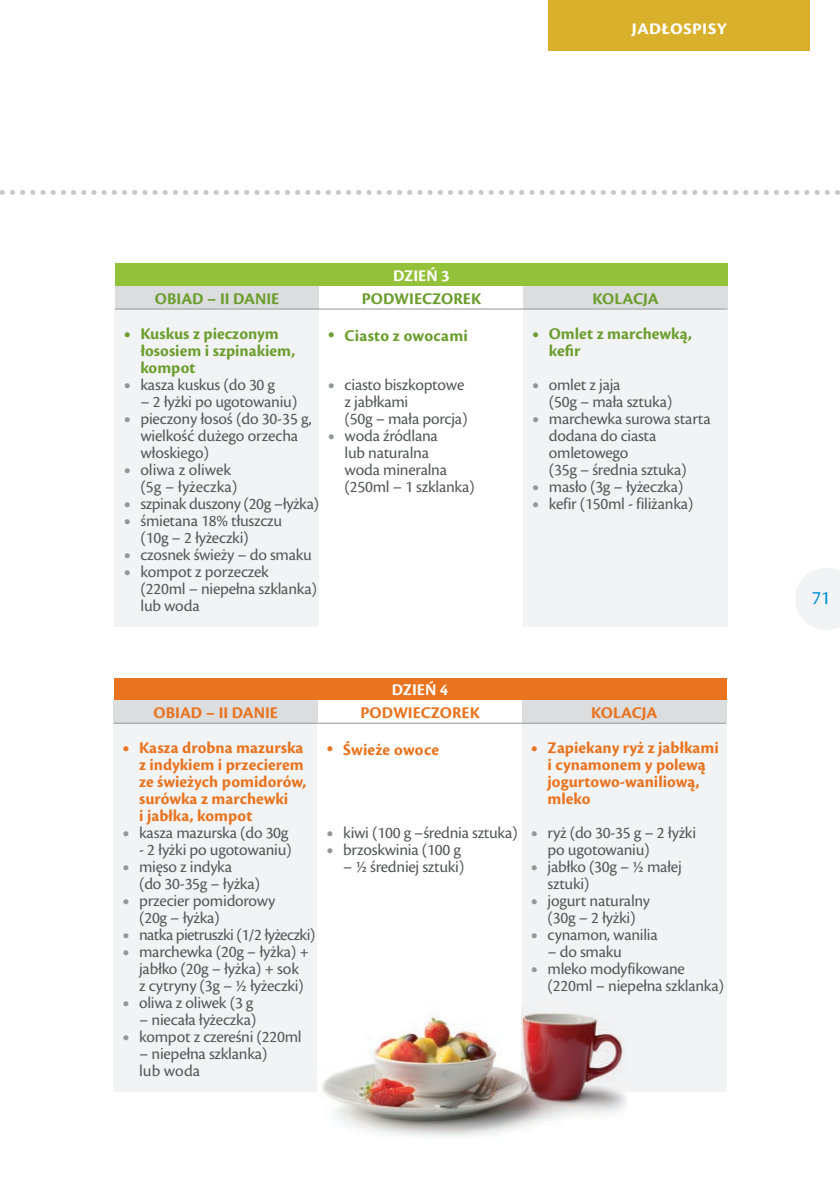
<style>
.page{position:relative;width:840px;height:1191px;background:#fff}
.page>*{position:absolute;margin:0;border:0;box-sizing:border-box;transform-origin:0 0}
.t1{font:600 22px "Cronos Pro";letter-spacing:-.005em;color:#fff}
.t2{font:20px "Cronos Pro";color:#008fd5}
.t3{font:17px/17px "Cronos Pro";letter-spacing:-.015em;color:#57585a}
.t4{font:700 17px/17px "Cronos Pro";color:#e9731e}
.t5{font:700 17px/17px "Cronos Pro";color:#6c9e2f}
.t6{font:700 17px "Cronos Pro";color:#fff}
</style>
<div class="page">
<svg style="left:795px;top:568px;width:44px;height:62px"></svg>
<svg style="left:0;top:190px;width:839px;height:5px"></svg>
<div style="left:548px;top:0;width:261px;height:51px;background:#d9b02b"></div>
<div style="left:115px;top:263px;width:612px;height:23px;background:#93c139"></div>
<div style="left:115px;top:309px;width:204px;height:317px;background:#f2f3f4"></div>
<div style="left:523px;top:309px;width:204px;height:317px;background:#f2f3f4"></div>
<div style="left:115px;top:286px;width:204px;height:23px;background:#dcdddf"></div>
<div style="left:523px;top:286px;width:204px;height:23px;background:#dcdddf"></div>
<hr style="left:115px;top:309px;width:612px;height:1px;background:#939598">
<div style="left:114px;top:677px;width:612px;height:23px;background:#e9731e"></div>
<div style="left:113px;top:723px;width:204px;height:368px;background:#f2f3f4"></div>
<div style="left:521px;top:723px;width:204px;height:368px;background:#f2f3f4"></div>
<div style="left:114px;top:700px;width:204px;height:23px;background:#dcdddf"></div>
<div style="left:522px;top:700px;width:204px;height:23px;background:#dcdddf"></div>
<hr style="left:113px;top:723px;width:612px;height:1px;background:#939598">
<img style="left:316px;top:1091px;width:310px;height:46px">
<img style="left:322px;top:1005px;width:304px;height:86px">
<p class="t1" style="left:631px;top:19px;width:97px">jadłospisy</p>
<p class="t6" style="left:393px;top:269px;width:58px">DZIEŃ 3</p>
<p class="t5" style="left:155px;top:291px;width:126px">OBIAD – II DANIE</p>
<p class="t5" style="left:361px;top:291px;width:121px">PODWIECZOREK</p>
<p class="t5" style="left:592px;top:291px;width:68px">KOLACJA</p>
<p class="t5" style="left:140px;top:326px;width:156px">Kuskus z pieczonym łososiem i szpinakiem, kompot</p>
<p class="t3" style="left:140px;top:377px;width:136px">kasza kuskus (do 30 g</p>
<p class="t3" style="left:140px;top:394px;width:180px">– 2 łyżki po ugotowaniu) pieczony łosoś (do 30-35 g, wielkość dużego orzecha włoskiego)<br>oliwa z oliwek<br>(5g – łyżeczka)<br>szpinak duszony (20g –łyżka) śmietana 18% tłuszczu<br>(10g – 2 łyżeczki)<br>czosnek świeży – do smaku kompot z porzeczek<br>(220ml – niepełna szklanka) lub woda</p>
<p class="t5" style="left:344px;top:328px;width:125px">Ciasto z owocami</p>
<p class="t3" style="left:344px;top:377px;width:131px">ciasto biszkoptowe z jabłkami<br>(50g – mała porcja) woda źródlana<br>lub naturalna<br>woda mineralna (250ml – 1 szklanka)</p>
<p class="t6" style="left:391px;top:683px;width:58px">DZIEŃ 4</p>
<p class="t5" style="left:548px;top:326px;width:144px">Omlet z marchewką, kefir</p>
<p class="t3" style="left:548px;top:377px;width:163px">omlet z jaja<br>(50g – mała sztuka) marchewka surowa starta dodana do ciasta omletowego<br>(35g – średnia sztuka) masło (3g – łyżeczka) kefir (150ml - filiżanka)</p>
<p class="t4" style="left:153px;top:706px;width:126px">OBIAD – II DANIE</p>
<p class="t4" style="left:360px;top:706px;width:121px">PODWIECZOREK</p>
<p class="t4" style="left:591px;top:706px;width:68px">KOLACJA</p>
<p class="t4" style="left:139px;top:740px;width:169px">Kasza drobna mazurska z indykiem i przecierem ze świeżych pomidorów, surówka z marchewki<br>i jabłka, kompot</p>
<p class="t3" style="left:139px;top:826px;width:151px">kasza mazurska (do 30g</p>
<p class="t3" style="left:139px;top:843px;width:178px">- 2 łyżki po ugotowaniu) mięso z indyka<br>(do 30-35g – łyżka)<br>przecier pomidorowy<br>(20g – łyżka)<br>natka pietruszki (1/2 łyżeczki) marchewka (20g – łyżka) + jabłko (20g – łyżka) + sok<br>z cytryny (3g – ½ łyżeczki) oliwa z oliwek (3 g</p>
<p class="t3" style="left:139px;top:1013px;width:164px">– niecała łyżeczka) kompot z czereśni (220ml</p>
<p class="t3" style="left:139px;top:1047px;width:130px">– niepełna szklanka) lub woda</p>
<p class="t4" style="left:343px;top:742px;width:97px">Świeże owoce</p>
<p class="t3" style="left:343px;top:826px;width:176px">kiwi (100 g –średnia sztuka) brzoskwinia (100 g</p>
<p class="t3" style="left:343px;top:860px;width:122px">– ½ średniej sztuki)</p>
<p class="t4" style="left:547px;top:740px;width:173px">Zapiekany ryż z jabłkami i cynamonem y polewą jogurtowo-waniliową, mleko</p>
<p class="t3" style="left:547px;top:826px;width:150px">ryż (do 30-35 g – 2 łyżki po ugotowaniu)<br>jabłko (30g – ½ małej sztuki)<br>jogurt naturalny<br>(30g – 2 łyżki) cynamon, wanilia</p>
<p class="t3" style="left:547px;top:945px;width:178px">– do smaku<br>mleko modyfikowane (220ml – niepełna szklanka)</p>
<p class="t2" style="left:811px;top:590px;width:20px">71</p>
</div>
